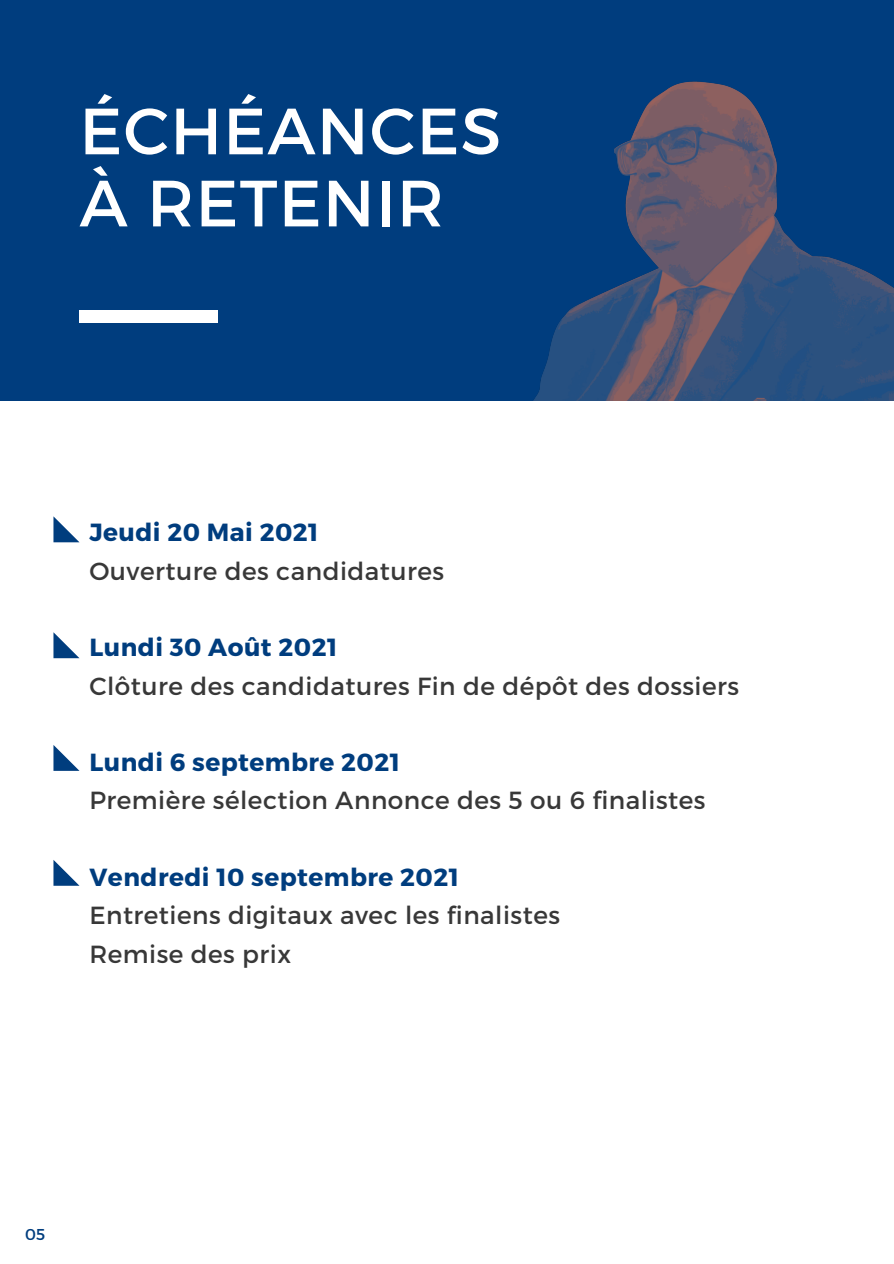
<style>
.page{position:relative;width:894px;height:1264px;background:#fff}
.page>*{position:absolute;margin:0;border:0;box-sizing:border-box;transform-origin:0 0}
.t1{font:65.25px "Montserrat";letter-spacing:.02em;color:#fff}
.t2{font:24.75px "Montserrat";letter-spacing:.02em;color:#383838}
.t3{font:700 24.75px "Montserrat";letter-spacing:.02em;color:#003d7e}
.t4{font:15.75px "Montserrat";color:#003d7e}
</style>
<div class="page">
<div style="left:0;top:0;width:893px;height:400px;background:#003d7e"></div>
<div style="left:79px;top:310px;width:139px;height:13px;background:#fff"></div>
<svg style="left:53px;top:516px;width:26px;height:26px"></svg>
<svg style="left:53px;top:632px;width:26px;height:26px"></svg>
<svg style="left:53px;top:745px;width:26px;height:25px"></svg>
<svg style="left:53px;top:860px;width:26px;height:25px"></svg>
<img style="left:534px;top:81px;width:359px;height:319px">
<p class="t1" style="left:79px;top:89px;width:423px">ÉCHÉANCES</p>
<p class="t1" style="left:79px;top:161px;width:366px">À RETENIR</p>
<p class="t3" style="left:89px;top:516px;width:230px">Jeudi 20 Mai 2021</p>
<p class="t2" style="left:89px;top:554px;width:356px">Ouverture des candidatures</p>
<p class="t3" style="left:89px;top:631px;width:249px">Lundi 30 Août 2021</p>
<p class="t2" style="left:89px;top:669px;width:651px">Clôture des candidatures Fin de dépôt des dossiers</p>
<p class="t3" style="left:89px;top:746px;width:312px">Lundi 6 septembre 2021</p>
<p class="t2" style="left:89px;top:784px;width:617px">Première sélection Annonce des 5 ou 6 finalistes</p>
<p class="t3" style="left:89px;top:861px;width:371px">Vendredi 10 septembre 2021</p>
<p class="t2" style="left:89px;top:899px;width:472px">Entretiens digitaux avec les finalistes</p>
<p class="t2" style="left:89px;top:937px;width:203px">Remise des prix</p>
<p class="t4" style="left:25px;top:1223px;width:22px">05</p>
</div>
